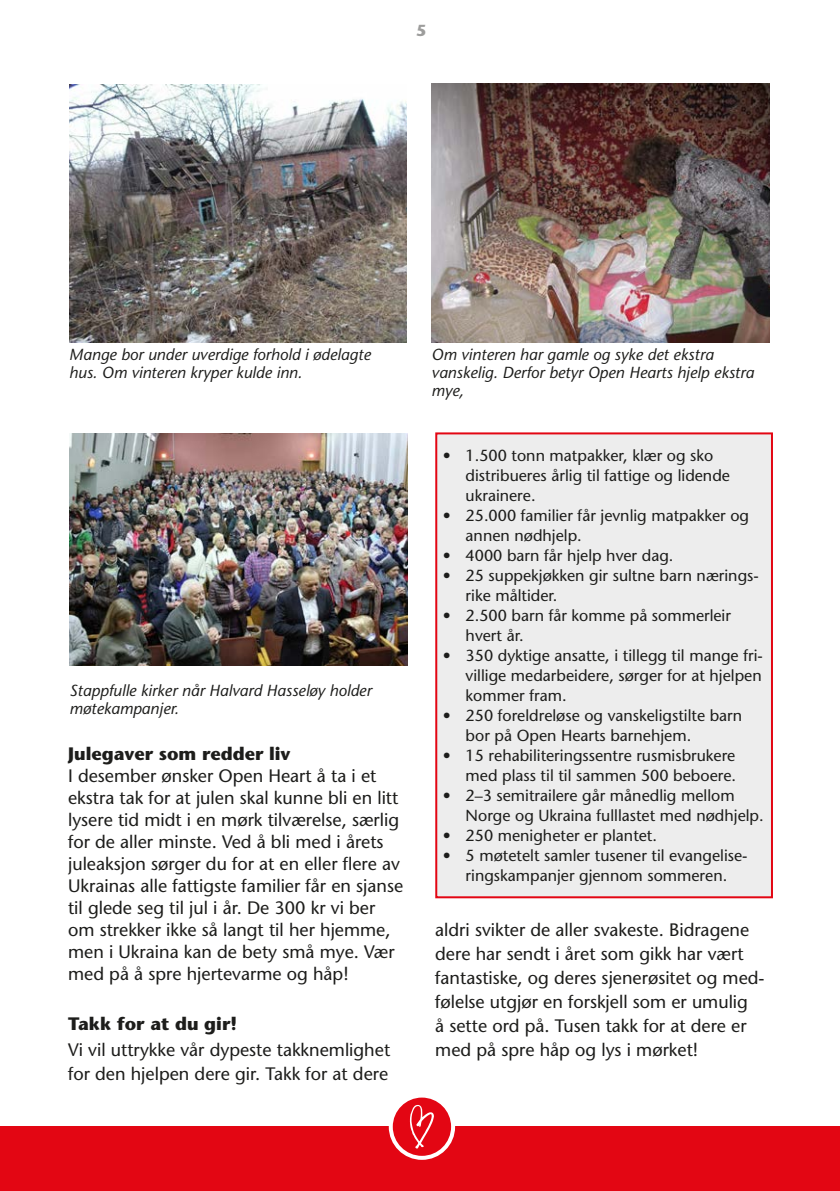
<style>
.page{position:relative;width:840px;height:1191px;background:#fff}
.page>*{position:absolute;margin:0;border:0;box-sizing:border-box;transform-origin:0 0}
.t1{font:500 18px/22px "Stone Sans Std";color:#1d1d1b}
.t2{font:700 18px "Stone Sans Std";color:#1d1d1b}
.t3{font:500 16px/20px "Stone Sans Std";color:#1d1d1b}
.t4{font:italic 500 16px/18px "Stone Sans Std";color:#1d1d1b}
.t5{font:700 16px "Stone Sans Std";color:#9d9d9c}
</style>
<div class="page">
<div style="left:0;top:1126px;width:839px;height:65px;background:#e30613"></div>
<svg style="left:390px;top:1095px;width:63px;height:62px"></svg>
<svg style="left:409px;top:1104px;width:25px;height:44px"></svg>
<div style="left:388px;top:1093px;width:67px;height:66px;border:4px solid #fff;border-radius:50%"></div>
<div style="left:436px;top:433px;width:335px;height:464px;background:#ededed"></div>
<div style="left:435px;top:432px;width:337px;height:466px;border:2px solid #e30613"></div>
<img style="left:69px;top:85px;width:337px;height:257px">
<img style="left:431px;top:84px;width:337px;height:258px">
<img style="left:69px;top:433px;width:338px;height:232px">
<p class="t5" style="left:416px;top:21px;width:12px">5</p>
<p class="t4" style="left:69px;top:346px;width:303px">Mange bor under uverdige forhold i ødelagte hus. Om vinteren kryper kulde inn.</p>
<p class="t4" style="left:431px;top:346px;width:324px">Om vinteren har gamle og syke det ekstra vanskelig. Derfor betyr Open Hearts hjelp ekstra mye,</p>
<p class="t4" style="left:69px;top:681px;width:303px">Stappfulle kirker når Halvard Hasseløy holder møtekampanjer.</p>
<p class="t2" style="left:68px;top:742px;width:224px">Julegaver som redder liv</p>
<p class="t1" style="left:68px;top:764px;width:336px">I desember ønsker Open Heart å ta i et ekstra tak for at julen skal kunne bli en litt lysere tid midt i en mørk tilværelse, særlig for de aller minste. Ved å bli med i årets juleaksjon sørger du for at en eller flere av Ukrainas alle fattigste familier får en sjanse til glede seg til jul i år. De 300 kr vi ber om strekker ikke så langt til her hjemme, men i Ukraina kan de bety små mye. Vær med på å spre hjertevarme og håp!</p>
<p class="t2" style="left:68px;top:1013px;width:170px">Takk for at du gir!</p>
<p class="t1" style="left:68px;top:1038px;width:323px;line-height:24px">Vi vil uttrykke vår dypeste takknemlighet for den hjelpen dere gir. Takk for at dere</p>
<p class="t3" style="left:465px;top:445px;width:266px;text-indent:-23px">• 1.500 tonn matpakker, klær og sko distribueres årlig til fattige og lidende ukrainere.</p>
<p class="t3" style="left:465px;top:505px;width:285px;text-indent:-23px">• 25.000 familier får jevnlig matpakker og annen nødhjelp.</p>
<p class="t3" style="left:442px;top:545px;width:232px">• 4000 barn får hjelp hver dag.</p>
<p class="t3" style="left:465px;top:565px;width:294px;text-indent:-23px">• 25 suppekjøkken gir sultne barn nærings&shy;rike måltider.</p>
<p class="t3" style="left:465px;top:605px;width:267px;text-indent:-23px">• 2.500 barn får komme på sommerleir hvert år.</p>
<p class="t3" style="left:465px;top:645px;width:298px;text-align:justify;text-indent:-23px">• 350 dyktige ansatte, i tillegg til mange fri&shy;villige medarbeidere, sørger for at hjelpen kommer fram.</p>
<p class="t3" style="left:465px;top:705px;width:278px;text-indent:-23px">• 250 foreldreløse og vanskeligstilte barn bor på Open Hearts barnehjem.</p>
<p class="t3" style="left:442px;top:745px;width:294px;text-align:right">• 15 rehabiliteringssentre rusmisbrukere med plass til til sammen 500 beboere.</p>
<p class="t3" style="left:465px;top:785px;width:299px;text-indent:-23px">• 2–3 semitrailere går månedlig mellom<br>Norge og Ukraina fulllastet med nødhjelp.</p>
<p class="t3" style="left:442px;top:825px;width:215px">• 250 menigheter er plantet.</p>
<p class="t3" style="left:442px;top:845px;width:306px;text-align:center">• 5 møtetelt samler tusener til evangelise&shy;ringskampanjer gjennom sommeren.</p>
<p class="t1" style="left:435px;top:918px;width:330px;line-height:24px">aldri svikter de aller svakeste. Bidragene dere har sendt i året som gikk har vært fantastiske, og deres sjenerøsitet og med&shy;følelse utgjør en forskjell som er umulig<br>å sette ord på. Tusen takk for at dere er med på spre håp og lys i mørket!</p>
</div>
